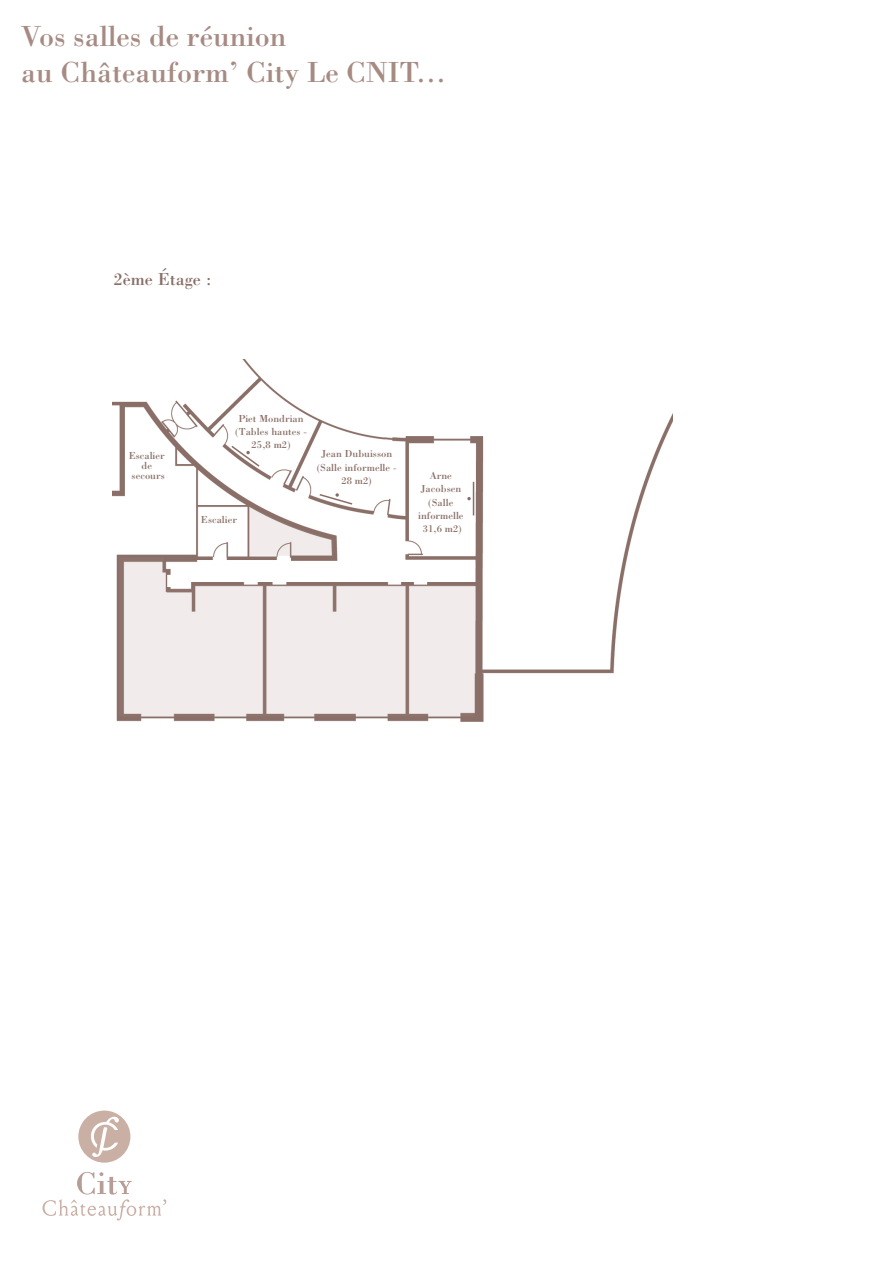
<style>
.page{position:relative;width:893px;height:1263px;background:#fff}
.page>*{position:absolute;margin:0;border:0;box-sizing:border-box;transform-origin:0 0}
.Nom_du_chateau_haut{font:30px/36px "Bodoni";color:#a68b83}
.Normal_e{font:18px "Bodoni";color:#886e66}
.Normal_e-2{font:10.5px/13px "Bodoni";color:#886e66;text-align:center}
</style>
<div class="page">
<svg style="left:78px;top:1110px;width:52px;height:53px"></svg>
<svg style="left:43px;top:1172px;width:123px;height:48px"></svg>
<img style="left:113px;top:359px;width:560px;height:362px">
<svg style="left:230px;top:444px;width:31px;height:24px"></svg>
<hr style="left:473px;top:482px;width:1px;height:33px;background:#886e66">
<svg style="left:467px;top:497px;width:4px;height:3px"></svg>
<svg style="left:119px;top:557px;width:356px;height:159px;background:#eae4e3"></svg>
<svg style="left:249px;top:493px;width:105px;height:63px"></svg>
<p class="Nom_du_chateau_haut" style="left:21px;top:17px;width:426px">Vos salles de réunion<br>au Châteauform’ City Le CNIT...</p>
<p class="Normal_e" style="left:114px;top:268px;width:99px">2ème Étage :</p>
<p class="Normal_e-2" style="left:129px;top:449px;width:38px">Escalier</p>
<p class="Normal_e-2" style="left:142px;top:459px;width:12px">de</p>
<p class="Normal_e-2" style="left:132px;top:469px;width:35px">secours</p>
<p class="Normal_e-2" style="left:238px;top:412px;width:67px">Piet Mondrian</p>
<p class="Normal_e-2" style="left:235px;top:425px;width:73px">(Tables hautes -<br>25,8 m2)</p>
<p class="Normal_e-2" style="left:317px;top:447px;width:81px">Jean Dubuisson (Salle informelle -<br>28 m2)</p>
<p class="Normal_e-2" style="left:201px;top:512px;width:38px">Escalier</p>
<p class="Normal_e-2" style="left:430px;top:469px;width:24px">Arne</p>
<p class="Normal_e-2" style="left:420px;top:482px;width:42px">Jacobsen</p>
<p class="Normal_e-2" style="left:428px;top:495px;width:27px">(Salle</p>
<p class="Normal_e-2" style="left:418px;top:508px;width:47px">informelle</p>
<p class="Normal_e-2" style="left:423px;top:521px;width:41px">31,6 m2)</p>
</div>
